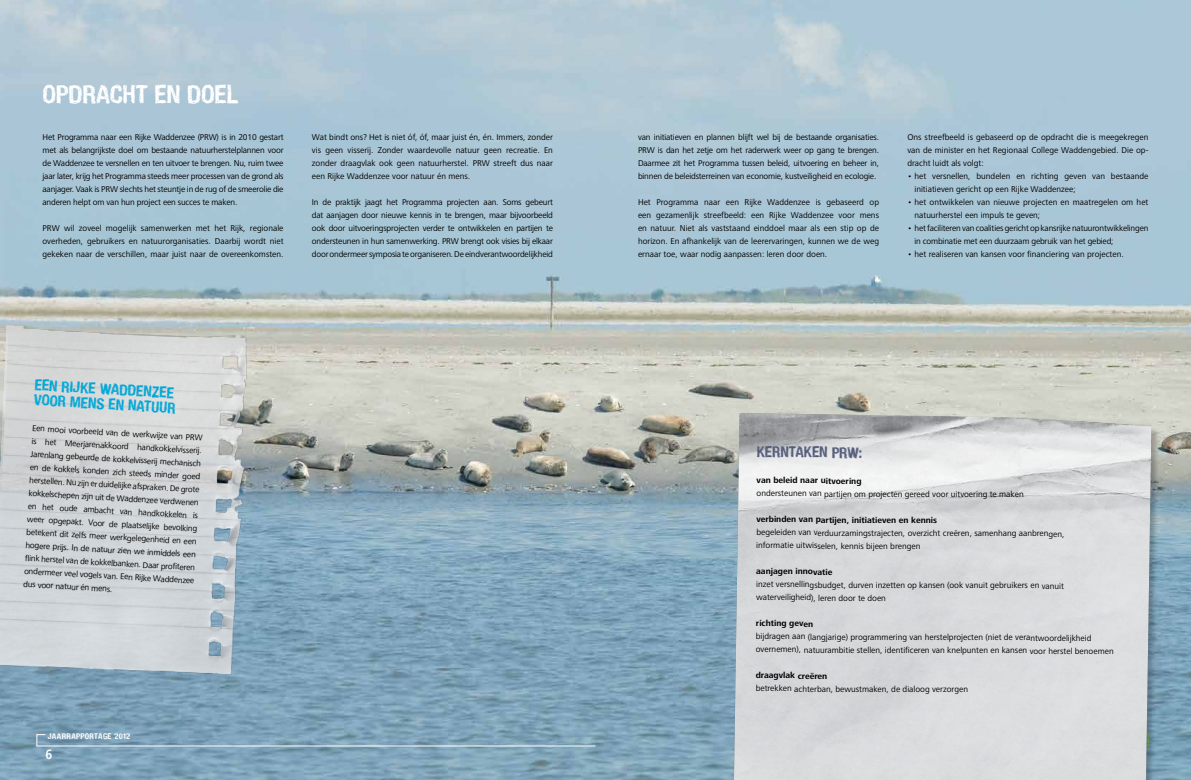
<style>
.page{position:relative;width:1191px;height:780px;background:#fff}
.page>*{position:absolute;margin:0;border:0;box-sizing:border-box;transform-origin:0 0}
.t1{font:700 25px "Hand Vetica";letter-spacing:-.01em;color:#fff}
.t2{font:700 15px/15px "Hand Vetica";color:#00a7d7}
.t3{font:700 15px "Hand Vetica";letter-spacing:-.015em;color:#545c7c}
.t4{font:700 condensed 14px "Frutiger Next LT";color:#fff}
.t5{font:8.7px/13px "Frutiger Next LT";letter-spacing:-.005em;color:#000;text-align:justify}
.t6{font:700 8.7px "Frutiger Next LT";letter-spacing:-.005em;color:#000}
.t7{font:700 8px "Hand Vetica";letter-spacing:.04em;color:#fff}
</style>
<div class="page">
<img style="left:0;top:0;width:1191px;height:780px">
<svg style="left:37px;top:734px;width:559px;height:12px;background:#82a4b9"></svg>
<div style="left:729px;top:412px;width:431px;height:368px;background:#000;opacity:.25"></div>
<img style="left:734px;top:413px;width:417px;height:367px">
<img style="left:0;top:325px;width:251px;height:350px">
<h1 class="t1" style="left:43px;top:79px;width:197px">OPDRACHT EN DOEL</h1>
<p class="t5" style="left:43px;top:131px;width:242px">Het Programma naar een Rijke Waddenzee (PRW) is in 2010 gestart met als belangrijkste doel om bestaande natuurherstelplannen voor de Waddenzee te versnellen en ten uitvoer te brengen. Nu, ruim twee jaar later, krijg het Programma steeds meer processen van de grond als aanjager. Vaak is PRW slechts het steuntje in de rug of de smeerolie die anderen helpt om van hun project een succes te maken.</p>
<p class="t5" style="left:43px;top:222px;width:242px">PRW wil zoveel mogelijk samenwerken met het Rijk, regionale overheden, gebruikers en natuurorganisaties. Daarbij wordt niet gekeken naar de verschillen, maar juist naar de overeenkomsten.</p>
<p class="t5" style="left:312px;top:131px;width:242px">Wat bindt ons? Het is niet óf, óf, maar juist én, én. Immers, zonder vis geen visserij. Zonder waardevolle natuur geen recreatie. En zonder draagvlak ook geen natuurherstel. PRW streeft dus naar een Rijke Waddenzee voor natuur én mens.</p>
<p class="t5" style="left:312px;top:196px;width:242px">In de praktijk jaagt het Programma projecten aan. Soms gebeurt dat aanjagen door nieuwe kennis in te brengen, maar bijvoorbeeld ook door uitvoeringsprojecten verder te ontwikkelen en partijen te ondersteunen in hun samenwerking. PRW brengt ook visies bij elkaar door ondermeer symposia te organiseren. De eindverantwoordelijkheid</p>
<h2 class="t2" style="left:35px;top:377px;width:144px;rotate:3deg">EEN RIJKE WADDENZEE<br>VOOR MENS EN NATUUR</h2>
<p class="t5" style="left:32px;top:422px;width:173px;rotate:3deg">Een mooi voorbeeld van de werkwijze van PRW is het Meerjarenakkoord handkokkelvisserij.<br>Jarenlang gebeurde de kokkelvisserij mechanisch en de kokkels konden zich steeds minder goed herstellen. Nu zijn er duidelijke afspraken. De grote kokkelschepen zijn uit de Waddenzee verdwenen en het oude ambacht van handkokkelen is weer opgepakt. Voor de plaatselijke bevolking betekent dit zelfs meer werkgelegenheid en een hogere prijs. In de natuur zien we inmiddels een fl ink herstel van de kokkelbanken. Daar profi teren ondermeer veel vogels van. Een Rijke Waddenzee dus voor natuur én mens.</p>
<p class="t7" style="left:48px;top:731px;width:84px">JAARRAPPORTAGE 2012</p>
<h3 class="t4" style="left:45px;top:747px;width:8px">6</h3>
<p class="t5" style="left:638px;top:131px;width:242px">van initiatieven en plannen blijft wel bij de bestaande organisaties.<br>PRW is dan het zetje om het raderwerk weer op gang te brengen.<br>Daarmee zit het Programma tussen beleid, uitvoering en beheer in, binnen de beleidsterreinen van economie, kustveiligheid en ecologie.</p>
<p class="t5" style="left:638px;top:196px;width:242px">Het Programma naar een Rijke Waddenzee is gebaseerd op een gezamenlijk streefbeeld: een Rijke Waddenzee voor mens en natuur. Niet als vaststaand einddoel maar als een stip op de horizon. En afhankelijk van de leerervaringen, kunnen we de weg ernaar toe, waar nodig aanpassen: leren door doen.</p>
<p class="t5" style="left:907px;top:131px;width:242px">Ons streefbeeld is gebaseerd op de opdracht die is meegekregen van de minister en het Regionaal College Waddengebied. Die op&shy;dracht luidt als volgt:</p>
<p class="t5" style="left:914px;top:170px;width:235px;text-indent:-7px">• het versnellen, bundelen en richting geven van bestaande initiatieven gericht op een Rijke Waddenzee;</p>
<p class="t5" style="left:914px;top:196px;width:235px;text-indent:-7px">• het ontwikkelen van nieuwe projecten en maatregelen om het natuurherstel een impuls te geven;</p>
<p class="t5" style="left:914px;top:222px;width:235px;text-indent:-7px">• het faciliteren van coalities gericht op kansrijke natuurontwikkelingen in combinatie met een duurzaam gebruik van het gebied;</p>
<p class="t5" style="left:907px;top:248px;width:218px">• het realiseren van kansen voor financiering van projecten.</p>
<h2 class="t3" style="left:756px;top:442px;width:107px">KERNTAKEN PRW:</h2>
<p class="t6" style="left:756px;top:475px;width:106px">van beleid naar uitvoering</p>
<p class="t5" style="left:756px;top:487px;width:269px">ondersteunen van partijen om projecten gereed voor uitvoering te maken</p>
<p class="t6" style="left:756px;top:515px;width:182px">verbinden van partijen, initiatieven en kennis</p>
<p class="t5" style="left:756px;top:526px;width:310px;line-height:12.7px">begeleiden van verduurzamingstrajecten, overzicht creëren, samenhang aanbrengen, informatie uitwisselen, kennis bijeen brengen</p>
<p class="t6" style="left:756px;top:566px;width:78px">aanjagen innovatie</p>
<p class="t5" style="left:756px;top:578px;width:309px;line-height:12.6px">inzet versnellingsbudget, durven inzetten op kansen (ook vanuit gebruikers en vanuit waterveiligheid), leren door te doen</p>
<p class="t6" style="left:756px;top:618px;width:59px">richting geven</p>
<p class="t5" style="left:756px;top:630px;width:359px">bijdragen aan (langjarige) programmering van herstelprojecten (niet de verantwoordelijkheid overnemen), natuurambitie stellen, identificeren van knelpunten en kansen voor herstel benoemen</p>
<p class="t6" style="left:755px;top:670px;width:73px">draagvlak creëren</p>
<p class="t5" style="left:755px;top:682px;width:214px">betrekken achterban, bewustmaken, de dialoog verzorgen</p>
</div>
